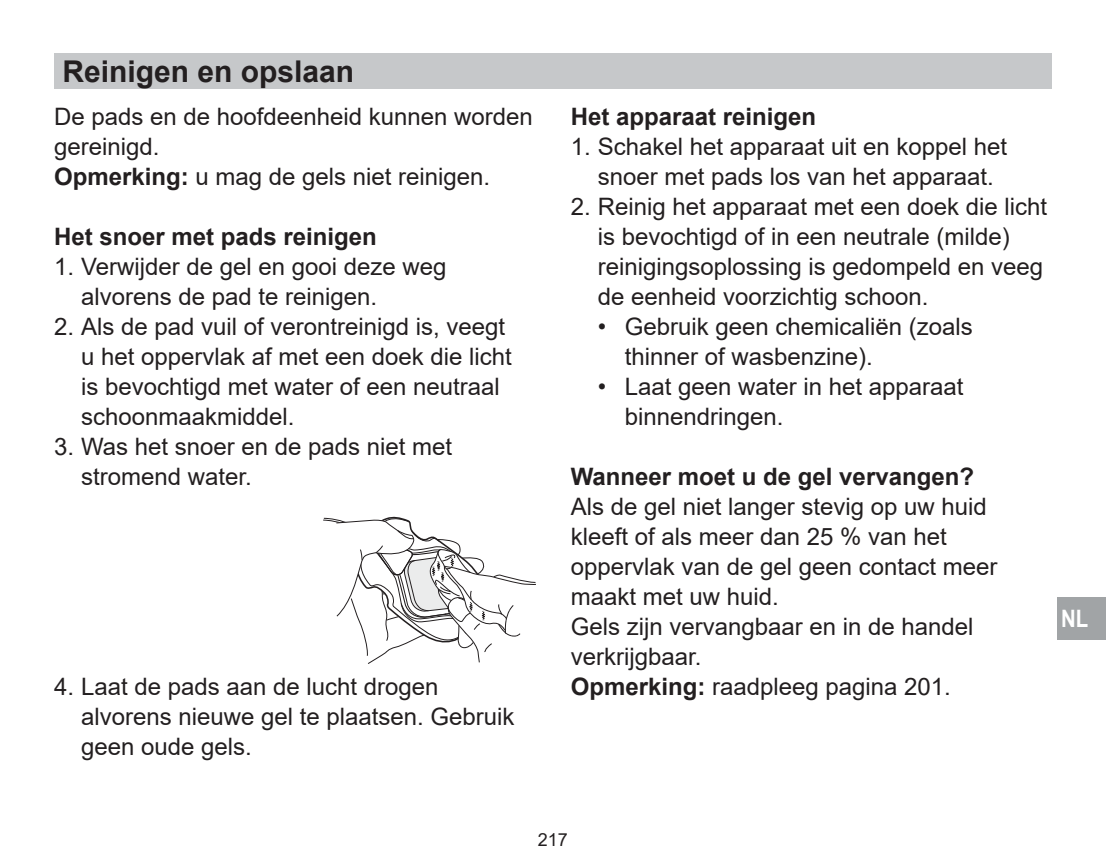
<style>
.page{position:relative;width:1107px;height:867px;background:#fff}
.page>*{position:absolute;margin:0;border:0;box-sizing:border-box;transform-origin:0 0}
.t1{font:700 30px "Arial";color:#231f20}
.t2{font:24px/30px "Arial";color:#231f20}
.t3{font:700 24px "Arial";color:#231f20}
.t4{font:700 24px "Arial";color:#fff;scale:.85 1}
.t5{font:18px "Arial";color:#231f20}
.s1{font-weight:700}
</style>
<div class="page">
<div style="left:54px;top:54px;width:998px;height:35px;background:#c6c8ca"></div>
<div style="left:1057px;top:597px;width:49px;height:43px;background:#a1a4a6"></div>
<svg style="left:323px;top:516px;width:213px;height:148px"></svg>
<p class="t1" style="left:63px;top:55px;width:293px">Reinigen en opslaan</p>
<p class="t2" style="left:54px;top:102px;width:480px">De pads en de hoofdeenheid kunnen worden gereinigd.<br><span class="s1">Opmerking:</span> u mag de gels niet reinigen.</p>
<p class="t3" style="left:54px;top:223px;width:324px">Het snoer met pads reinigen</p>
<p class="t2" style="left:81px;top:252px;width:367px;text-indent:-27px">1. Verwijder de gel en gooi deze weg alvorens de pad te reinigen.</p>
<p class="t2" style="left:81px;top:312px;width:432px;text-indent:-27px">2. Als de pad vuil of verontreinigd is, veegt u het oppervlak af met een doek die licht is bevochtigd met water of een neutraal schoonmaakmiddel.</p>
<p class="t2" style="left:81px;top:432px;width:373px;text-indent:-27px">3. Was het snoer en de pads niet met stromend water.</p>
<p class="t2" style="left:81px;top:672px;width:435px;text-indent:-27px">4. Laat de pads aan de lucht drogen alvorens nieuwe gel te plaatsen. Gebruik geen oude gels.</p>
<p class="t3" style="left:571px;top:103px;width:247px">Het apparaat reinigen</p>
<p class="t2" style="left:571px;top:132px;width:438px;text-align:center">1. Schakel het apparaat uit en koppel het snoer met pads los van het apparaat.</p>
<p class="t2" style="left:598px;top:192px;width:451px;text-indent:-27px">2. Reinig het apparaat met een doek die licht is bevochtigd of in een neutrale (milde) reinigingsoplossing is gedompeld en veeg de eenheid voorzichtig schoon.</p>
<p class="t2" style="left:625px;top:312px;width:350px;text-indent:-27px">• Gebruik geen chemicaliën (zoals thinner of wasbenzine).</p>
<p class="t2" style="left:625px;top:372px;width:340px;text-indent:-27px">• Laat geen water in het apparaat binnendringen.</p>
<p class="t3" style="left:571px;top:463px;width:405px">Wanneer moet u de gel vervangen?</p>
<p class="t2" style="left:571px;top:492px;width:428px">Als de gel niet langer stevig op uw huid kleeft of als meer dan 25 % van het oppervlak van de gel geen contact meer maakt met uw huid.<br>Gels zijn vervangbaar en in de handel verkrijgbaar.<br><span class="s1">Opmerking:</span> raadpleeg pagina 201.</p>
<p class="t4" style="left:1061px;top:606px;width:33px">NL</p>
<p class="t5" style="left:538px;top:830px;width:32px">217</p>
</div>
